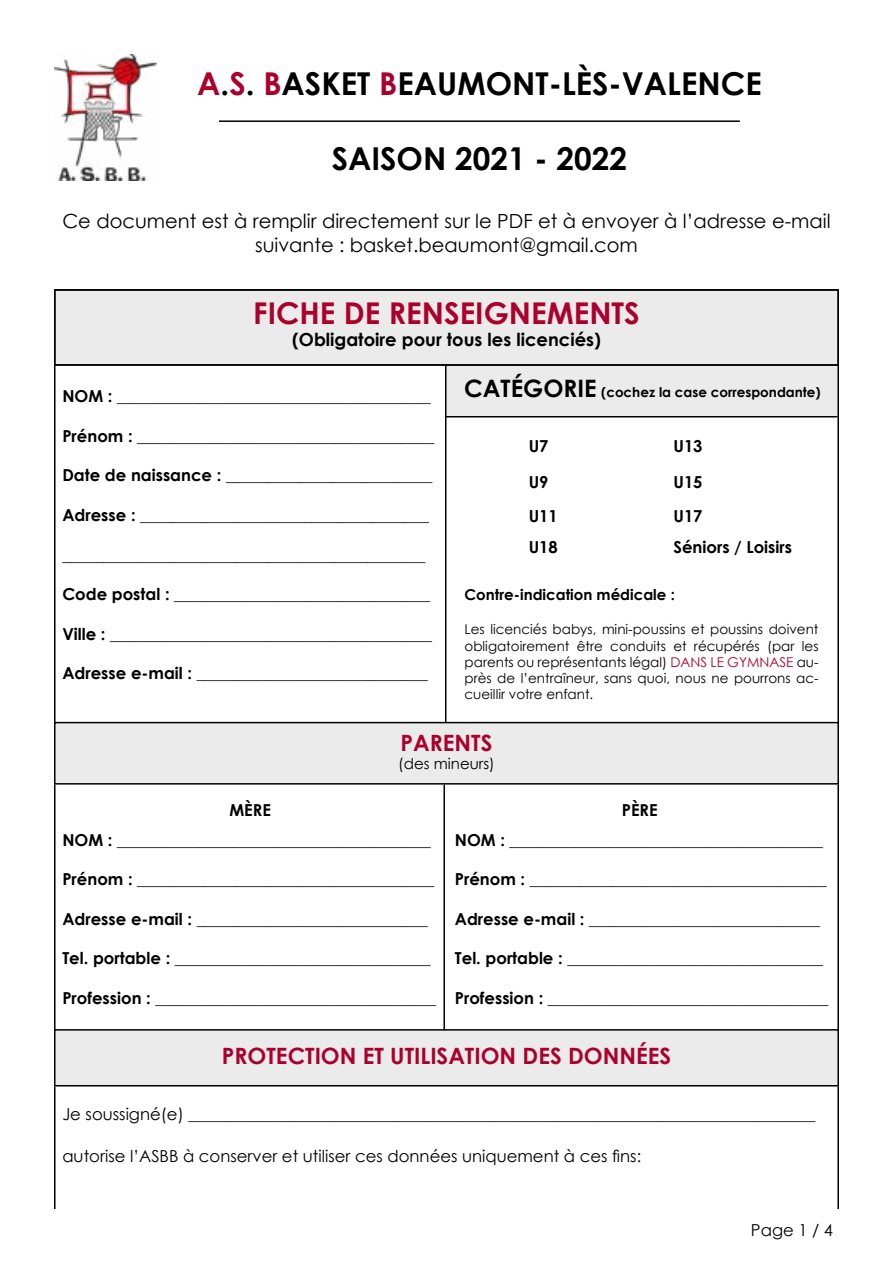
<style>
.page{position:relative;width:893px;height:1263px;background:#fff}
.page>*{position:absolute;margin:0;border:0;box-sizing:border-box;transform-origin:0 0}
.t1{font:700 31.5px "Century Gothic";color:#000}
.t2{font:700 30px "Century Gothic";color:#ab002c}
.t3{font:700 22.5px "Century Gothic";color:#ab002c}
.t4{font:19.5px/23.4px "Century Gothic";color:#000;text-align:center}
.t5{font:700 18px "Century Gothic";color:#000}
.t6{font:700 16.5px/34px "Century Gothic";color:#000}
.t7{font:16.5px "Century Gothic";color:#000}
.t8{font:700 15px "Century Gothic";color:#000}
.t9{font:15px "Century Gothic";color:#000}
.t10{font:13.5px/16.2px "Century Gothic";color:#000;text-align:justify}
.t11{font:700 13.5px "Century Gothic";color:#000}
.s1{color:#ab002c}
.s2{font-size:24px}
</style>
<div class="page">
<div style="left:55px;top:723px;width:783px;height:61px;background:#ebebeb"></div>
<div style="left:54px;top:722px;width:785px;height:62px;border:2px solid #000"></div>
<div style="left:446px;top:365px;width:392px;height:52px;background:#ebebeb"></div>
<div style="left:55px;top:1030px;width:783px;height:56px;background:#ebebeb"></div>
<div style="left:54px;top:1029px;width:785px;height:57px;border:2px solid #000"></div>
<div style="left:55px;top:290px;width:783px;height:75px;background:#ebebeb"></div>
<img style="left:54px;top:54px;width:103px;height:127px">
<hr style="left:219px;top:120px;width:521px;height:2px;background:#000">
<div style="left:54px;top:289px;width:785px;height:77px;border:2px solid #000"></div>
<hr style="left:837px;top:364px;width:2px;height:358px;background:#000">
<hr style="left:445px;top:364px;width:1px;height:358px;background:#000">
<hr style="left:446px;top:416px;width:391px;height:1px;background:#000">
<hr style="left:54px;top:366px;width:2px;height:358px;background:#000">
<hr style="left:54px;top:784px;width:2px;height:246px;background:#000">
<hr style="left:443px;top:784px;width:2px;height:246px;background:#000">
<hr style="left:837px;top:784px;width:2px;height:246px;background:#000">
<hr style="left:837px;top:1086px;width:2px;height:123px;background:#000">
<hr style="left:54px;top:1086px;width:2px;height:123px;background:#000">
<h1 class="t1" style="left:197px;top:59px;width:566px"><span class="s1">A</span>.<span class="s1">S</span>. <span class="s1">B</span>ASKET <span class="s1">B</span>EAUMONT-LÈS-VALENCE</h1>
<h1 class="t1" style="left:332px;top:135px;width:297px">SAISON 2021 - 2022</h1>
<p class="t4" style="left:62px;top:209px;width:770px">Ce document est à remplir directement sur le PDF et à envoyer à l’adresse e-mail suivante : basket.beaumont@gmail.com</p>
<h2 class="t2" style="left:253px;top:291px;width:388px">FICHE DE RENSEIGNEMENTS</h2>
<p class="t5" style="left:292px;top:326px;width:310px">(Obligatoire pour tous les licenciés)</p>
<p class="t6" style="left:62px;top:378px;width:370px">NOM : ______________________________________</p>
<p class="t6" style="left:62px;top:418px;width:373px">Prénom : ____________________________________</p>
<p class="t6" style="left:62px;top:458px;width:371px">Date de naissance : _________________________</p>
<p class="t6" style="left:62px;top:497px;width:368px">Adresse : ___________________________________</p>
<p class="t6" style="left:62px;top:537px;width:364px">____________________________________________</p>
<p class="t6" style="left:62px;top:576px;width:369px">Code postal : _______________________________</p>
<p class="t6" style="left:62px;top:616px;width:371px">Ville : _______________________________________</p>
<p class="t6" style="left:62px;top:656px;width:367px">Adresse e-mail : ____________________________</p>
<p class="t11" style="left:464px;top:382px;width:358px"><span class="s2">CATÉGORIE</span> (cochez la case correspondante)</p>
<p class="t6" style="left:529px;top:428px;width:21px">U7</p>
<p class="t6" style="left:673px;top:428px;width:31px">U13</p>
<p class="t6" style="left:529px;top:464px;width:21px">U9</p>
<p class="t6" style="left:673px;top:464px;width:31px">U15<br>U17</p>
<p class="t6" style="left:673px;top:530px;width:120px">Séniors / Loisirs</p>
<p class="t6" style="left:529px;top:500px;width:31px;line-height:31.2px">U11<br>U18</p>
<p class="t8" style="left:465px;top:583px;width:212px">Contre-indication médicale :</p>
<p class="t10" style="left:465px;top:621px;width:355px">Les licenciés babys, mini-poussins et poussins doivent obligatoirement être conduits et récupérés (par les parents ou représentants légal) <span class="s1">DANS LE GYMNASE</span> au&shy;près de l’entraîneur, sans quoi, nous ne pourrons ac&shy;cueillir votre enfant.</p>
<h3 class="t3" style="left:401px;top:725px;width:93px">PARENTS</h3>
<p class="t9" style="left:398px;top:753px;width:98px">(des mineurs)</p>
<p class="t6" style="left:229px;top:793px;width:43px">MÈRE</p>
<p class="t6" style="left:622px;top:793px;width:37px">PÈRE</p>
<p class="t6" style="left:62px;top:822px;width:370px">NOM : ______________________________________</p>
<p class="t6" style="left:62px;top:861px;width:373px">Prénom : ____________________________________</p>
<p class="t6" style="left:62px;top:901px;width:367px">Adresse e-mail : ____________________________</p>
<p class="t6" style="left:62px;top:940px;width:370px">Tel. portable : _______________________________</p>
<p class="t6" style="left:62px;top:980px;width:375px">Profession : __________________________________</p>
<p class="t6" style="left:455px;top:822px;width:370px">NOM : ______________________________________</p>
<p class="t6" style="left:455px;top:861px;width:373px">Prénom : ____________________________________</p>
<p class="t6" style="left:455px;top:901px;width:367px">Adresse e-mail : ____________________________</p>
<p class="t6" style="left:455px;top:940px;width:370px">Tel. portable : _______________________________</p>
<p class="t6" style="left:455px;top:980px;width:375px">Profession : __________________________________</p>
<h3 class="t3" style="left:222px;top:1039px;width:451px">PROTECTION ET UTILISATION DES DONNÉES</h3>
<p class="t7" style="left:62px;top:1103px;width:754px">Je soussigné(e) ____________________________________________________________________________</p>
<p class="t7" style="left:62px;top:1144px;width:580px">autorise l’ASBB à conserver et utiliser ces données uniquement à ces fins:</p>
<p class="t7" style="left:751px;top:1218px;width:84px">Page 1 / 4</p>
</div>
